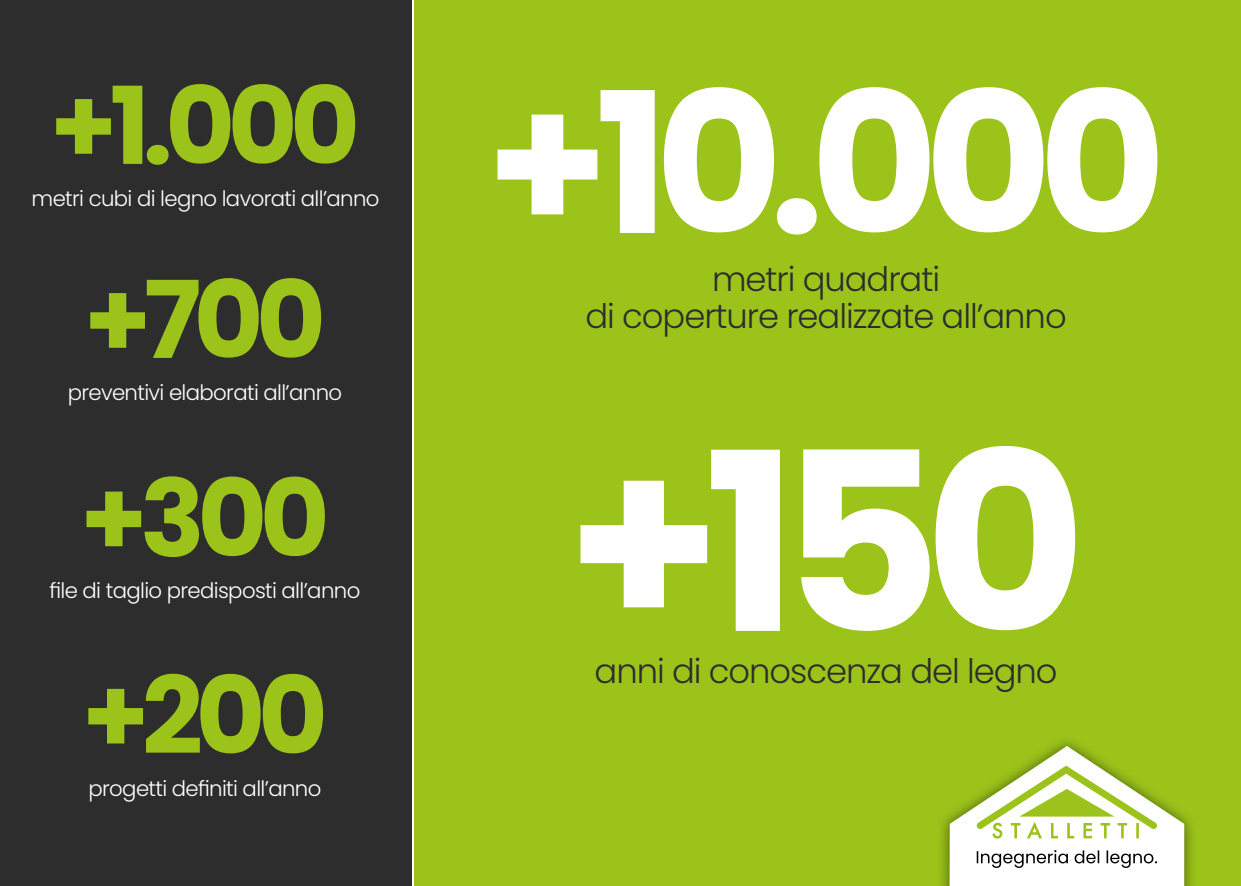
<style>
.page{position:relative;width:1241px;height:886px;background:#fff}
.page>*{position:absolute;margin:0;border:0;box-sizing:border-box;transform-origin:0 0}
.t1{font:700 248.12px "Poppins";color:#fff}
.t2{font:700 195.62px "Poppins";color:#fff}
.t3{font:700 107.12px "Poppins";letter-spacing:-.07em;color:#9bc31a}
.t4{font:300 33.75px/37.5px "Poppins";letter-spacing:-.03em;color:#2d2d2d;text-align:center}
.t5{font:300 21.25px "Poppins";letter-spacing:-.03em;color:#fff}
</style>
<div class="page">
<div style="left:414px;top:0;width:826px;height:886px;background:#9bc31a"></div>
<div style="left:0;top:0;width:411px;height:886px;background:#2d2d2d"></div>
<div style="left:936px;top:734px;width:260px;height:152px;background:#000;opacity:.51"></div>
<svg style="left:949px;top:746px;width:234px;height:140px"></svg>
<h3 class="t3" style="left:50px;top:64px;width:311px">+1.000</h3>
<p class="t5" style="left:32px;top:186px;width:349px">metri cubi di legno lavorati all’anno</p>
<h3 class="t3" style="left:84px;top:258px;width:243px">+700</h3>
<p class="t5" style="left:68px;top:380px;width:276px">preventivi elaborati all’anno</p>
<h3 class="t3" style="left:80px;top:457px;width:251px">+300</h3>
<p class="t5" style="left:50px;top:578px;width:312px">file di taglio predisposti all’anno</p>
<h3 class="t3" style="left:82px;top:654px;width:247px">+200</h3>
<p class="t5" style="left:88px;top:776px;width:234px">progetti definiti all’anno</p>
<h2 class="t2" style="left:486px;top:51px;width:681px">+10.000</h2>
<h3 class="t4" style="left:585px;top:260px;width:482px">metri quadrati<br>di coperture realizzate all’anno</h3>
<h1 class="t1" style="left:565px;top:400px;width:522px">+150</h1>
<h3 class="t4" style="left:594px;top:653px;width:464px">anni di conoscenza del legno</h3>
</div>
